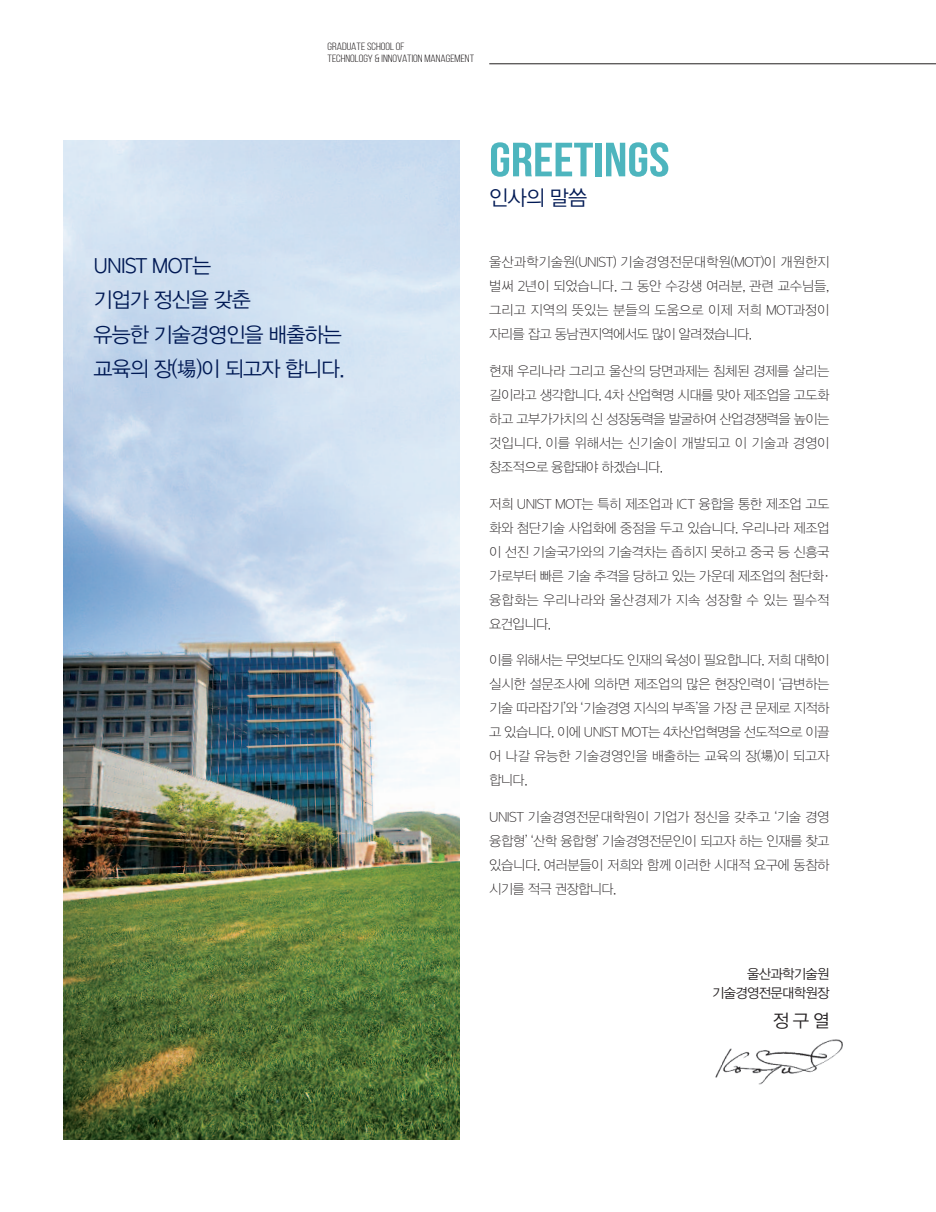
<style>
.page{position:relative;width:936px;height:1212px;background:#fff}
.page>*{position:absolute;margin:0;border:0;box-sizing:border-box;transform-origin:0 0}
.t1{font:700 48px "Bebas Neue";color:#4db5be;scale:1.15 1}
.t2{font:21px/34.5px "DX Ngo Std 20";letter-spacing:-.05em;color:#001954}
.t3{font:18px "DX Ngo Std 20";color:#231f20}
.t4{font:13.5px/24px "DX Ngo Std 10";letter-spacing:-.04em;color:#231f20;text-align:justify}
.t5{font:13.5px/19.5px "DX Ngo Std 20";letter-spacing:-.05em;color:#231f20;text-align:right}
.t6{font:10.5px/12px "Bebas Neue";color:#231f20;scale:1.15 1}
</style>
<div class="page">
<img style="left:64px;top:140px;width:395px;height:1000px">
<img style="left:715px;top:1039px;width:127px;height:45px">
<hr style="left:489px;top:64px;width:446px;height:1px;background:#231f20">
<p class="t6" style="left:327px;top:41px;width:129px">GRADUATE SCHOOLOF<br>TECHNOLOGY &amp; INNOVATION MANAGEMENT</p>
<h2 class="t2" style="left:94px;top:249px;width:252px">UNIST MOT는<br>기업가 정신을 갖춘<br>유능한 기술경영인을 배출하는 교육의 장(場)이 되고자 합니다.</h2>
<h1 class="t1" style="left:489px;top:132px;width:158px">GREETINGS</h1>
<h2 class="t2" style="left:489px;top:181px;width:99px">인사의 말씀</h2>
<p class="t4" style="left:489px;top:251px;width:342px">울산과학기술원(UNIST) 기술경영전문대학원(MOT)이 개원한지 벌써 2년이 되었습니다. 그 동안 수강생 여러분, 관련 교수님들, 그리고 지역의 뜻있는 분들의 도움으로 이제 저희 MOT과정이 자리를 잡고 동남권지역에서도 많이 알려졌습니다.</p>
<p class="t4" style="left:489px;top:359px;width:342px">현재 우리나라 그리고 울산의 당면과제는 침체된 경제를 살리는 길이라고 생각합니다. 4차 산업혁명 시대를 맞아 제조업을 고도화 하고 고부가가치의 신 성장동력을 발굴하여 산업경쟁력을 높이는 것입니다. 이를 위해서는 신기술이 개발되고 이 기술과 경영이 창조적으로 융합돼야 하겠습니다.</p>
<p class="t4" style="left:489px;top:492px;width:342px">저희 UNIST MOT는 특히 제조업과 ICT 융합을 통한 제조업 고도 화와 첨단기술 사업화에 중점을 두고 있습니다. 우리나라 제조업 이 선진 기술국가와의 기술격차는 좁히지 못하고 중국 등 신흥국 가로부터 빠른 기술 추격을 당하고 있는 가운데 제조업의 첨단화· 융합화는 우리나라와 울산경제가 지속 성장할 수 있는 필수적 요건입니다.</p>
<p class="t4" style="left:489px;top:649px;width:342px">이를 위해서는 무엇보다도 인재의 육성이 필요합니다. 저희 대학이 실시한 설문조사에 의하면 제조업의 많은 현장인력이 ‘급변하는 기술 따라잡기’와 ‘기술경영 지식의 부족’을 가장 큰 문제로 지적하 고 있습니다. 이에 UNIST MOT는 4차산업혁명을 선도적으로 이끌 어 나갈 유능한 기술경영인을 배출하는 교육의 장(場)이 되고자 합니다.</p>
<p class="t4" style="left:489px;top:806px;width:342px">UNIST 기술경영전문대학원이 기업가 정신을 갖추고 ‘기술 경영 융합형’ ‘산학 융합형’ 기술경영전문인이 되고자 하는 인재를 찾고 있습니다. 여러분들이 저희와 함께 이러한 시대적 요구에 동참하 시기를 적극 권장합니다.</p>
<p class="t5" style="left:712px;top:965px;width:119px">울산과학기술원 기술경영전문대학원장</p>
<h3 class="t3" style="left:772px;top:1011px;width:58px">정구열</h3>
</div>
